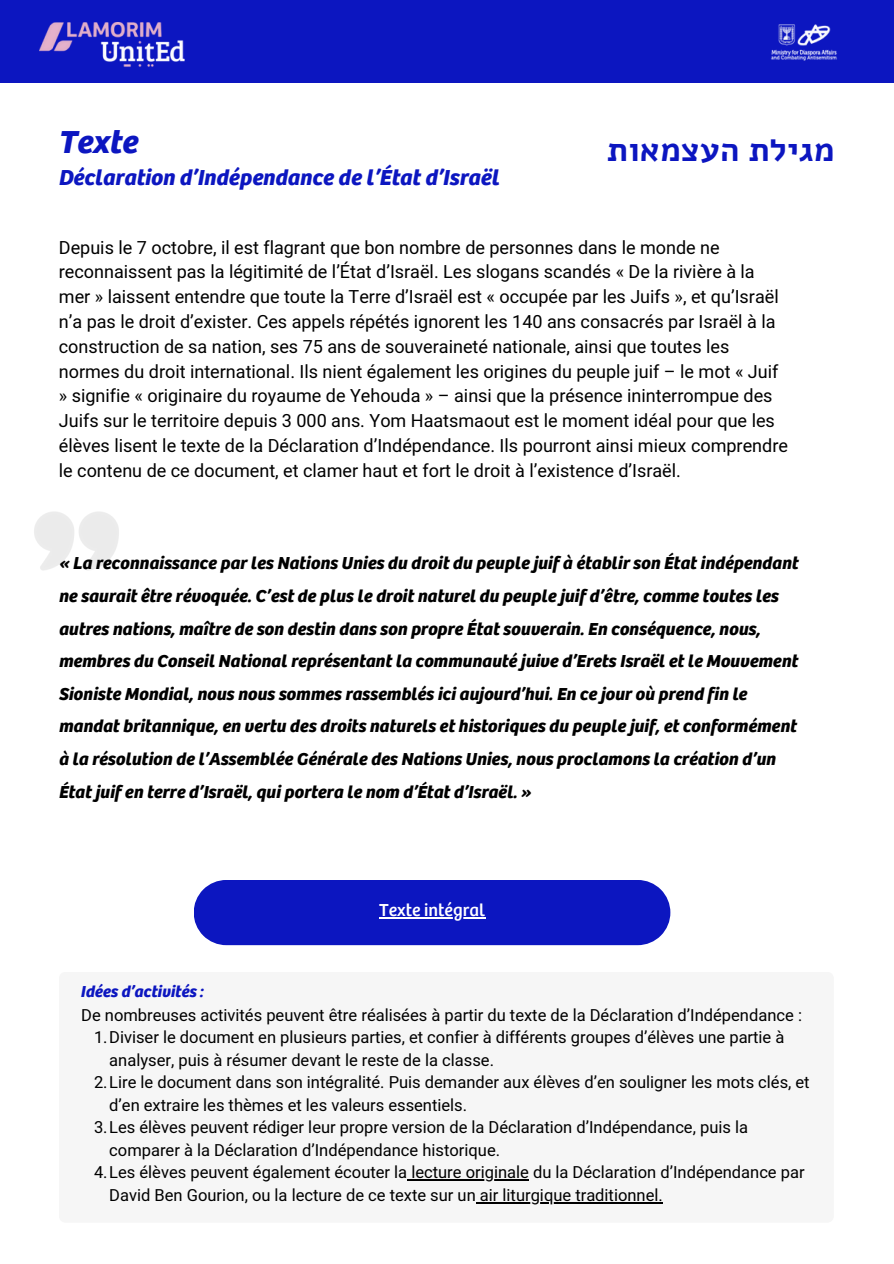
<style>
.page{position:relative;width:894px;height:1264px;background:#fff}
.page>*{position:absolute;margin:0;border:0;box-sizing:border-box;transform-origin:0 0}
.t1{font:700 33px "Alef";color:#0c16c0}
.t2{font:italic 700 33px "Bree";color:#0c16c0}
.t3{font:italic 700 22.5px "Bree";color:#0c16c0}
.t4{font:18px/24.8px "Heebo";color:#000}
.t5{font:italic 700 18px/32.7px "Bree";color:#000}
.t6{font:18px "Bree";color:#fff}
.t7{font:16.5px/22.5px "Heebo";color:#000}
.t8{font:italic 700 16.5px "Bree";color:#0c16c0}
</style>
<div class="page">
<hr style="left:407px;top:1179px;width:122px;height:1px;background:#000">
<hr style="left:475px;top:1201px;width:187px;height:2px;background:#000">
<div style="left:194px;top:880px;width:476px;height:65px;background:#0c16c0"></div>
<hr style="left:379px;top:917px;width:106px;height:1px;background:#fff">
<div style="left:0;top:0;width:893px;height:83px;background:#0c16c0"></div>
<img style="left:771px;top:24px;width:66px;height:37px">
<img style="left:40px;top:22px;width:145px;height:45px">
<p class="t2" style="left:59px;top:129px;width:81px">Texte</p>
<h1 class="t3" style="left:59px;top:168px;width:442px">Déclaration d’Indépendance de l’État d’Israël</h1>
<p class="t1" style="left:607px;top:127px;width:229px">ת או מ עצ ה ת מגיל</p>
<p class="t4" style="left:59px;top:236px;width:730px">Depuis le 7 octobre, il est flagrant que bon nombre de personnes dans le monde ne reconnaissent pas la légitimité de l’État d’Israël. Les slogans scandés « De la rivière à la mer » laissent entendre que toute la Terre d’Israël est « occupée par les Juifs », et qu’Israël n’a pas le droit d’exister. Ces appels répétés ignorent les 140 ans consacrés par Israël à la construction de sa nation, ses 75 ans de souveraineté nationale, ainsi que toutes les normes du droit international. Ils nient également les origines du peuple juif – le mot « Juif » signifie « originaire du royaume de Yehouda » – ainsi que la présence ininterrompue des Juifs sur le territoire depuis 3 000 ans. Yom Haatsmaout est le moment idéal pour que les élèves lisent le texte de la Déclaration d’Indépendance. Ils pourront ainsi mieux comprendre le contenu de ce document, et clamer haut et fort le droit à l’existence d’Israël.</p>
<h2 class="t5" style="left:59px;top:549px;width:741px">« La reconnaissance par les Nations Unies du droit du peuple juif à établir son État indépendant ne saurait être révoquée. C’est de plus le droit naturel du peuple juif d’être, comme toutes les autres nations, maître de son destin dans son propre État souverain. En conséquence, nous, membres du Conseil National représentant la communauté juive d’Erets Israël et le Mouvement Sioniste Mondial, nous nous sommes rassemblés ici aujourd’hui. En ce jour où prend fin le mandat britannique, en vertu des droits naturels et historiques du peuple juif, et conformément à la résolution de l’Assemblée Générale des Nations Unies, nous proclamons la création d’un État juif en terre d’Israël, qui portera le nom d’État d’Israël. »</h2>
<p class="t6" style="left:379px;top:903px;width:107px">Texte intégral</p>
<h1 class="t8" style="left:81px;top:985px;width:124px">Idées d’activités :</h1>
<p class="t7" style="left:81px;top:1004px;width:722px">De nombreuses activités peuvent être réalisées à partir du texte de la Déclaration d’Indépendance :</p>
<p class="t7" style="left:109px;top:1026px;width:676px;text-indent:-15px">1.Diviser le document en plusieurs parties, et confier à différents groupes d’élèves une partie à analyser, puis à résumer devant le reste de la classe.</p>
<h3 class="t7" style="left:109px;top:1071px;width:701px;text-indent:-15px">2.Lire le document dans son intégralité. Puis demander aux élèves d’en souligner les mots clés, et d’en extraire les thèmes et les valeurs essentiels.</h3>
<p class="t7" style="left:109px;top:1116px;width:640px;text-indent:-15px">3.Les élèves peuvent rédiger leur propre version de la Déclaration d’Indépendance, puis la comparer à la Déclaration d’Indépendance historique.</p>
<p class="t7" style="left:94px;top:1161px;width:712px">4.Les élèves peuvent également écouter la lecture originale du la Déclaration d’Indépendance par</p>
<p class="t7" style="left:109px;top:1184px;width:555px">David Ben Gourion, ou la lecture de ce texte sur un air liturgique traditionnel.</p>
</div>
